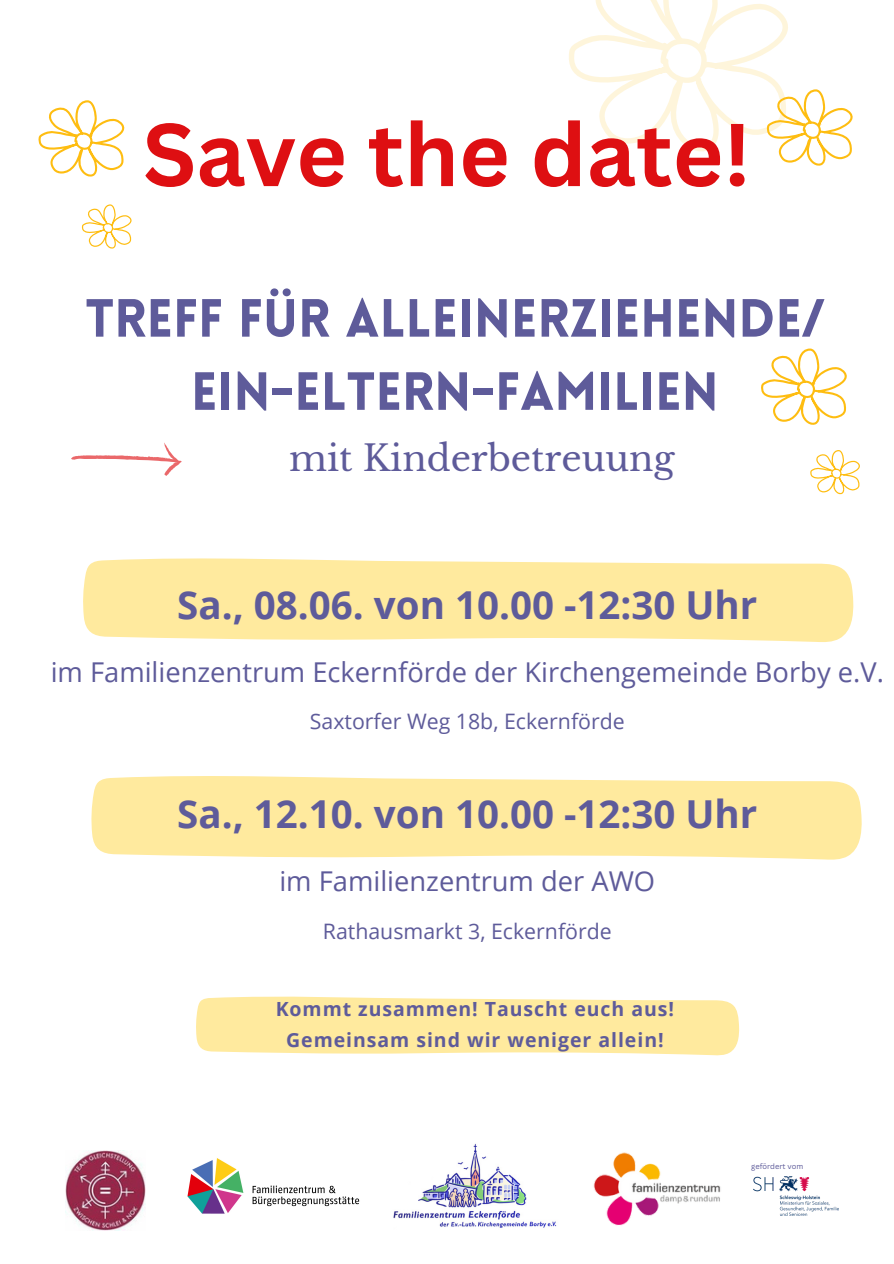
<style>
.page{position:relative;width:894px;height:1264px;background:#fff}
.page>*{position:absolute;margin:0;border:0;box-sizing:border-box;transform-origin:0 0}
.t1{font:700 87px "Canva Sans";color:#de0f12}
.t2{font:900 52.5px/73.2px "Lovelo";color:#5e5b9a;text-align:center}
.t3{font:700 38.55px "Open Sans";color:#5e5b9a}
.t4{font:35.4px "Libre Baskerville";color:#5e5b9a}
.t5{font:27.3px "Open Sans";color:#5e5b9a}
.t6{font:21.3px "Open Sans";color:#5e5b9a}
.t7{font:700 19.5px/30.3px "Open Sans";letter-spacing:.05em;color:#5e5b9a;text-align:center}
.t8{font:7.5px "Canva Sans";color:#5e5b9a}
</style>
<div class="page">
<img style="left:393px;top:1143px;width:164px;height:85px">
<img style="left:187px;top:1158px;width:173px;height:56px">
<img style="left:66px;top:1150px;width:79px;height:80px">
<img style="left:593px;top:1152px;width:128px;height:74px">
<svg style="left:83px;top:558px;width:770px;height:84px;fill:#ffea9e"></svg>
<svg style="left:71px;top:442px;width:111px;height:34px"></svg>
<img style="left:753px;top:1176px;width:85px;height:39px">
<svg style="left:761px;top:348px;width:86px;height:77px"></svg>
<svg style="left:810px;top:450px;width:50px;height:44px"></svg>
<svg style="left:196px;top:996px;width:543px;height:59px"></svg>
<svg style="left:82px;top:205px;width:50px;height:44px"></svg>
<svg style="left:91px;top:776px;width:770px;height:84px;fill:#ffea9e"></svg>
<svg style="left:38px;top:100px;width:87px;height:77px"></svg>
<svg style="left:569px;top:0;width:284px;height:166px"></svg>
<h4 class="t1" style="left:143px;top:93px;width:609px">Save the date!</h4>
<h2 class="t2" style="left:85px;top:287px;width:740px">TREFF FÜR ALLEINERZIEHENDE/<br>EIN-ELTERN-FAMILIEN</h2>
<h3 class="t4" style="left:289px;top:437px;width:387px">mit Kinderbetreuung</h3>
<h1 class="t3" style="left:177px;top:577px;width:581px">Sa., 08.06. von 10.00 -12:30 Uhr</h1>
<h1 class="t5" style="left:51px;top:652px;width:834px">im Familienzentrum Eckernförde der Kirchengemeinde Borby e.V.</h1>
<h1 class="t6" style="left:310px;top:706px;width:316px">Saxtorfer Weg 18b, Eckernförde</h1>
<p class="t3" style="left:177px;top:787px;width:581px">Sa., 12.10. von 10.00 -12:30 Uhr</p>
<p class="t5" style="left:279px;top:862px;width:377px">im Familienzentrum der AWO</p>
<p class="t6" style="left:323px;top:915px;width:290px">Rathausmarkt 3, Eckernförde</p>
<p class="t7" style="left:275px;top:993px;width:400px">Kommt zusammen! Tauscht euch aus!<br>Gemeinsam sind wir weniger allein!</p>
<p class="t8" style="left:751px;top:1160px;width:54px">gefördert vom</p>
</div>
